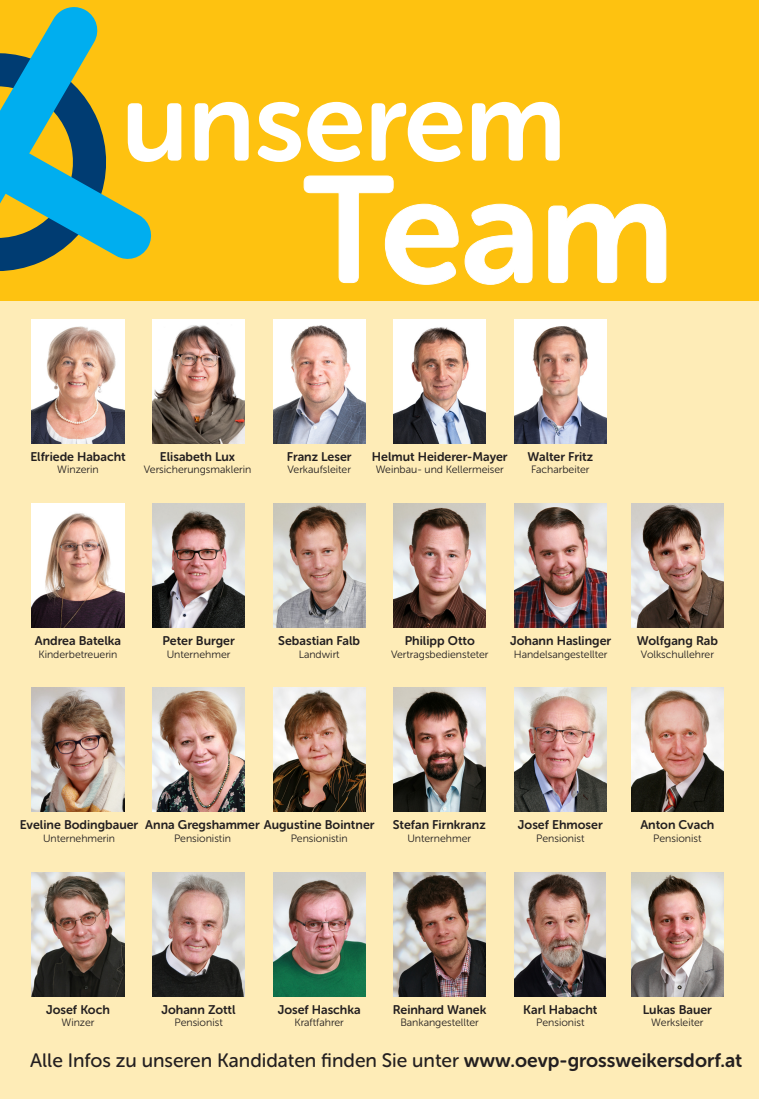
<style>
.page{position:relative;width:759px;height:1099px;background:#fff}
.page>*{position:absolute;margin:0;border:0;box-sizing:border-box;transform-origin:0 0}
.t1{font:150px "Museo Sans Rounded 700";color:#fff}
.t2{font:112.5px "Museo Sans Rounded 700";letter-spacing:-.005em;color:#fff}
.t3{font:19.38px "Museo Sans Rounded 500";color:#231f20}
.t4{font:12.5px "Museo Sans Rounded 700";color:#231f20}
.t5{font:10.62px "Museo Sans Rounded 300";color:#231f20}
.t6{font:10.5px "Museo Sans Rounded 300";color:#231f20}
.s1{font-family:"Museo Sans Rounded 700"}
</style>
<div class="page">
<div style="left:0;top:300px;width:758px;height:798px;background:#feecb7"></div>
<div style="left:0;top:0;width:758px;height:300px;background:#fec210"></div>
<svg style="left:0;top:7px;width:154px;height:313px"></svg>
<svg style="left:303px;top:175px;width:155px;height:110px"></svg>
<svg style="left:464px;top:204px;width:68px;height:81px"></svg>
<svg style="left:548px;top:204px;width:118px;height:79px"></svg>
<img style="left:514px;top:319px;width:92px;height:124px">
<img style="left:393px;top:319px;width:92px;height:124px">
<img style="left:273px;top:319px;width:92px;height:124px">
<img style="left:152px;top:319px;width:92px;height:124px">
<img style="left:32px;top:319px;width:92px;height:124px">
<img style="left:631px;top:503px;width:92px;height:124px">
<img style="left:514px;top:503px;width:92px;height:124px">
<img style="left:393px;top:503px;width:92px;height:124px">
<img style="left:273px;top:503px;width:92px;height:124px">
<img style="left:152px;top:503px;width:92px;height:124px">
<img style="left:32px;top:503px;width:92px;height:124px">
<img style="left:631px;top:687px;width:92px;height:124px">
<img style="left:514px;top:687px;width:92px;height:124px">
<img style="left:393px;top:687px;width:92px;height:124px">
<img style="left:273px;top:687px;width:92px;height:124px">
<img style="left:152px;top:687px;width:92px;height:124px">
<img style="left:32px;top:687px;width:92px;height:124px">
<img style="left:631px;top:872px;width:92px;height:124px">
<img style="left:514px;top:872px;width:91px;height:124px">
<img style="left:393px;top:872px;width:92px;height:124px">
<img style="left:273px;top:872px;width:92px;height:124px">
<img style="left:152px;top:872px;width:92px;height:124px">
<img style="left:32px;top:872px;width:92px;height:124px">
<p class="t2" style="left:121px;top:59px;width:446px">unserem</p>
<p class="t1" style="left:303px;top:147px;width:372px">Team</p>
<p class="t4" style="left:30px;top:449px;width:97px">Elfriede Habacht</p>
<p class="t5" style="left:57px;top:464px;width:43px">Winzerin</p>
<p class="t4" style="left:160px;top:449px;width:77px">Elisabeth Lux</p>
<p class="t5" style="left:144px;top:464px;width:109px">Versicherungsmaklerin</p>
<p class="t4" style="left:287px;top:449px;width:66px">Franz Leser</p>
<p class="t5" style="left:287px;top:464px;width:65px">Verkaufsleiter</p>
<p class="t4" style="left:372px;top:449px;width:137px">Helmut Heiderer-Mayer</p>
<p class="t5" style="left:375px;top:464px;width:130px">Weinbau- und Kellermeiser</p>
<p class="t4" style="left:527px;top:449px;width:67px">Walter Fritz</p>
<p class="t5" style="left:531px;top:464px;width:60px">Facharbeiter</p>
<p class="t4" style="left:35px;top:634px;width:88px">Andrea Batelka</p>
<p class="t5" style="left:38px;top:648px;width:80px">Kinderbetreuerin</p>
<p class="t4" style="left:162px;top:634px;width:74px">Peter Burger</p>
<p class="t5" style="left:167px;top:648px;width:65px">Unternehmer</p>
<p class="t4" style="left:278px;top:634px;width:83px">Sebastian Falb</p>
<p class="t5" style="left:298px;top:648px;width:42px">Landwirt</p>
<p class="t4" style="left:404px;top:634px;width:72px">Philipp Otto</p>
<p class="t5" style="left:391px;top:648px;width:99px">Vertragsbediensteter</p>
<p class="t4" style="left:510px;top:634px;width:102px">Johann Haslinger</p>
<p class="t5" style="left:513px;top:648px;width:95px">Handelsangestellter</p>
<p class="t4" style="left:636px;top:633px;width:82px">Wolfgang Rab</p>
<p class="t5" style="left:640px;top:648px;width:75px">Volkschullehrer</p>
<p class="t4" style="left:145px;top:818px;width:231px">Anna Gregshammer Augustine Bointner</p>
<p class="t5" style="left:174px;top:832px;width:58px">Pensionistin</p>
<p class="t5" style="left:291px;top:832px;width:58px">Pensionistin</p>
<p class="t4" style="left:20px;top:818px;width:120px">Eveline Bodingbauer</p>
<p class="t6" style="left:43px;top:832px;width:73px">Unternehmerin</p>
<p class="t4" style="left:392px;top:818px;width:94px">Stefan Firnkranz</p>
<p class="t5" style="left:407px;top:832px;width:65px">Unternehmer</p>
<p class="t4" style="left:517px;top:818px;width:86px">Josef Ehmoser</p>
<p class="t5" style="left:536px;top:832px;width:50px">Pensionist</p>
<p class="t4" style="left:640px;top:818px;width:76px">Anton Cvach</p>
<p class="t5" style="left:653px;top:832px;width:50px">Pensionist</p>
<p class="t4" style="left:642px;top:1002px;width:71px">Lukas Bauer</p>
<p class="t5" style="left:651px;top:1016px;width:54px">Werksleiter</p>
<p class="t3" style="left:30px;top:1049px;width:713px">Alle Infos zu unseren Kandidaten finden Sie unter <span class="s1">www.oevp-grossweikersdorf.at</span></p>
<p class="t4" style="left:46px;top:1002px;width:65px">Josef Koch</p>
<p class="t5" style="left:62px;top:1016px;width:34px">Winzer</p>
<p class="t4" style="left:277px;top:1002px;width:84px">Josef Haschka</p>
<p class="t5" style="left:294px;top:1016px;width:51px">Kraftfahrer</p>
<p class="t4" style="left:161px;top:1002px;width:76px">Johann Zottl</p>
<p class="t5" style="left:174px;top:1016px;width:50px">Pensionist</p>
<p class="t4" style="left:392px;top:1002px;width:95px">Reinhard Wanek</p>
<p class="t5" style="left:400px;top:1016px;width:80px">Bankangestellter</p>
<p class="t4" style="left:523px;top:1002px;width:76px">Karl Habacht</p>
<p class="t5" style="left:536px;top:1016px;width:50px">Pensionist</p>
</div>
